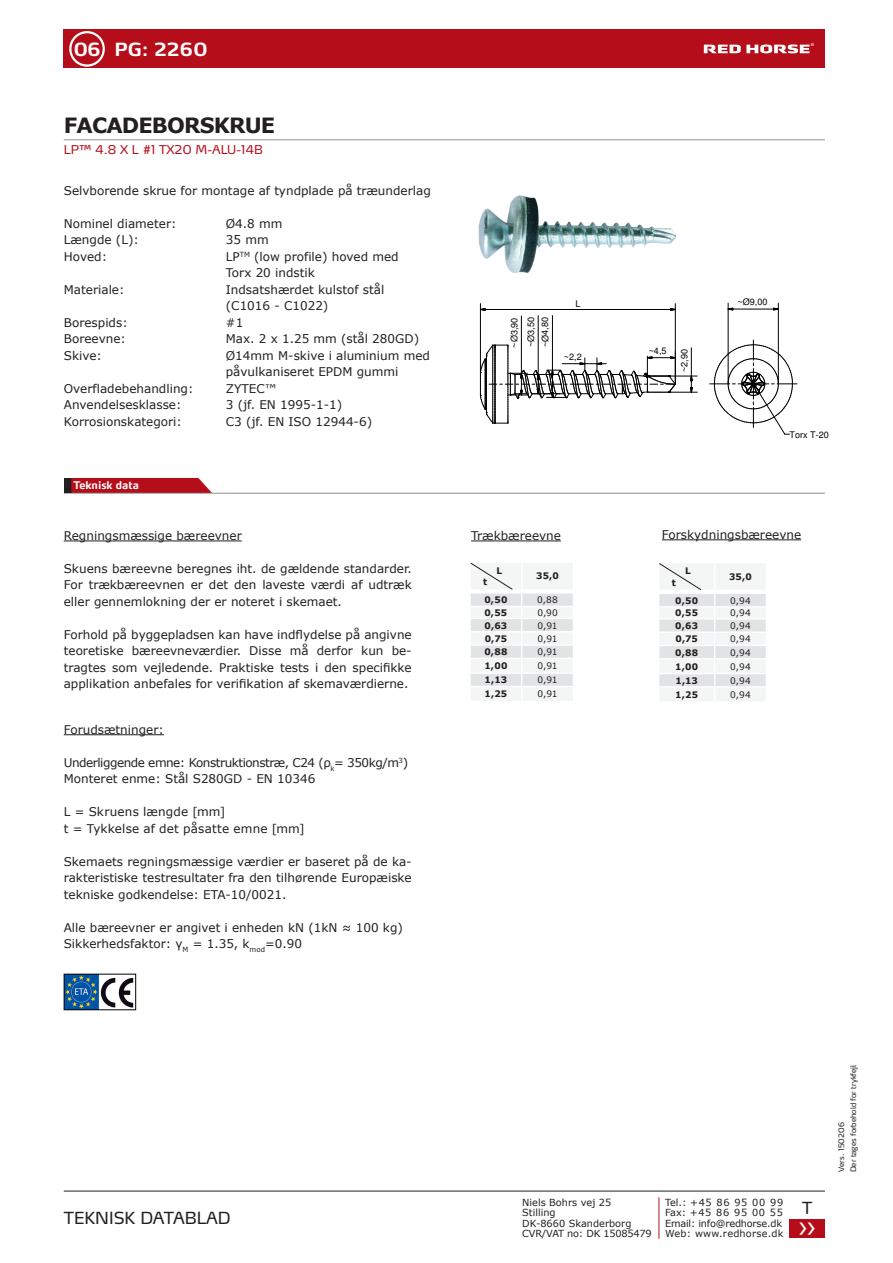
<style>
.page{position:relative;width:893px;height:1263px;background:#fff}
.page>*{position:absolute;margin:0;border:0;box-sizing:border-box;transform-origin:0 0}
.t1{font:33.3px "Myriad Pro";color:#fff}
.Topbjælke_tekst{font:700 21px "Verdana";letter-spacing:-.04em;color:#231f20}
.t2{font:700 18px "Yara Max LF";letter-spacing:-.005em;color:#fff}
.t3{font:16.5px "Yara Max LF";color:#231f20}
.bullit{font:12px/16.5px "Verdana";color:#231f20;text-align:justify}
.tekst{font:12px "Verdana";color:#231f20}
.bullit-2{font:12px "Verdana";letter-spacing:-.04em;color:#231f20}
.t4{font:12px "Yara Max LF";color:#b50e1a}
.t5{font:700 10.5px "Yara Max LF";color:#fff}
.t6{font:9.75px/10.5px "Verdana";letter-spacing:.02em;color:#231f20}
.t7{font:9.75px/10.5px "Verdana";color:#231f20}
.t8{font:9.15px "Helvetica";color:#000}
.t9{font:700 9px "Verdana";letter-spacing:.02em;color:#231f20}
.t10{font:9px "Verdana";letter-spacing:.03em;color:#231f20}
.t11{font:7.5px "Yara Max LF";color:#231f20}
.t12{font:3.9px "Yara Max LF";color:#fff}
</style>
<div class="page">
<div style="left:64px;top:30px;width:761px;height:38px;background:#b50e1a"></div>
<hr style="left:64px;top:1191px;width:761px;height:1px;background:#231f20">
<div style="left:789px;top:1219px;width:36px;height:18px;background:#b50e1a"></div>
<div style="left:69px;top:31px;width:36px;height:36px;border:2px solid #fff;border-radius:50%"></div>
<hr style="left:658px;top:1197px;width:1px;height:42px;background:#b50e1a">
<svg style="left:704px;top:44px;width:105px;height:9px"></svg>
<div style="left:64px;top:478px;width:7px;height:15px;background:#231f20"></div>
<svg style="left:71px;top:478px;width:141px;height:15px;background:#b71b26"></svg>
<hr style="left:64px;top:493px;width:761px;height:1px;background:#231f20">
<hr style="left:64px;top:139px;width:761px;height:1px;background:#231f20">
<img style="left:66px;top:976px;width:68px;height:32px">
<div style="left:64px;top:974px;width:72px;height:36px;border:1px solid #000"></div>
<svg style="left:470px;top:563px;width:103px;height:138px"></svg>
<svg style="left:659px;top:563px;width:107px;height:138px"></svg>
<img style="left:478px;top:195px;width:199px;height:78px">
<hr style="left:538px;top:316px;width:1px;height:58px;background:#000">
<hr style="left:552px;top:316px;width:1px;height:54px;background:#000">
<hr style="left:521px;top:316px;width:1px;height:57px;background:#000">
<svg style="left:479px;top:308px;width:7px;height:3px"></svg>
<svg style="left:670px;top:308px;width:5px;height:3px"></svg>
<hr style="left:485px;top:309px;width:186px;height:1px;background:#000">
<hr style="left:480px;top:304px;width:1px;height:69px;background:#000">
<hr style="left:675px;top:304px;width:1px;height:80px;background:#000">
<svg style="left:480px;top:344px;width:217px;height:80px"></svg>
<hr style="left:733px;top:309px;width:41px;height:1px;background:#000">
<hr style="left:728px;top:303px;width:1px;height:81px;background:#000">
<hr style="left:778px;top:303px;width:1px;height:81px;background:#000">
<svg style="left:710px;top:340px;width:87px;height:95px"></svg>
<hr style="left:64px;top:541px;width:178px;height:1px;background:#231f20">
<hr style="left:64px;top:734px;width:100px;height:1px;background:#231f20">
<hr style="left:471px;top:541px;width:90px;height:1px;background:#231f20">
<hr style="left:662px;top:539px;width:139px;height:1px;background:#231f20">
<p class="t2" style="left:74px;top:38px;width:29px">06</p>
<p class="t2" style="left:115px;top:38px;width:94px">PG: 2260</p>
<p class="Topbjælke_tekst" style="left:64px;top:110px;width:213px">FACADEBORSKRUE</p>
<p class="t4" style="left:64px;top:142px;width:200px">LP™ 4.8 X L #1 TX20 M-ALU-14B</p>
<p class="bullit" style="left:64px;top:182px;width:369px">Selvborende skrue for montage af tyndplade på træunderlag</p>
<p class="bullit" style="left:64px;top:215px;width:114px">Nominel diameter:</p>
<p class="bullit" style="left:226px;top:215px;width:58px">Ø4.8 mm</p>
<p class="tekst" style="left:64px;top:232px;width:77px">Længde (L):</p>
<p class="tekst" style="left:226px;top:232px;width:44px">35 mm</p>
<p class="tekst" style="left:64px;top:248px;width:45px">Hoved:</p>
<p class="tekst" style="left:226px;top:248px;width:174px">LP<sup>TM</sup> (low profile) hoved med</p>
<p class="tekst" style="left:226px;top:265px;width:91px">Torx 20 indstik</p>
<p class="tekst" style="left:64px;top:281px;width:62px">Materiale:</p>
<p class="tekst" style="left:226px;top:281px;width:160px">Indsatshærdet kulstof stål</p>
<p class="tekst" style="left:226px;top:298px;width:104px">(C1016 - C1022)</p>
<p class="tekst" style="left:64px;top:314px;width:65px">Borespids:</p>
<p class="tekst" style="left:226px;top:314px;width:19px">#1</p>
<p class="tekst" style="left:64px;top:331px;width:64px">Boreevne:</p>
<p class="tekst" style="left:226px;top:331px;width:195px">Max. 2 x 1.25 mm (stål 280GD)</p>
<p class="tekst" style="left:64px;top:347px;width:40px">Skive:</p>
<p class="tekst" style="left:226px;top:347px;width:206px">Ø14mm M-skive i aluminium med</p>
<p class="tekst" style="left:226px;top:364px;width:174px">påvulkaniseret EPDM gummi</p>
<p class="tekst" style="left:64px;top:380px;width:131px">Overfladebehandling:</p>
<p class="tekst" style="left:226px;top:380px;width:52px">ZYTEC™</p>
<p class="tekst" style="left:64px;top:397px;width:119px">Anvendelsesklasse:</p>
<p class="tekst" style="left:226px;top:397px;width:118px">3 (jf. EN 1995-1-1)</p>
<p class="bullit" style="left:64px;top:413px;width:120px">Korrosionskategori:</p>
<p class="bullit" style="left:226px;top:413px;width:148px">C3 (jf. EN ISO 12944-6)</p>
<p class="t8" style="left:337px;top:254px;width:8px">D</p>
<p class="t8" style="left:362px;top:255px;width:8px">D</p>
<p class="t5" style="left:73px;top:478px;width:67px">Teknisk data</p>
<p class="bullit" style="left:64px;top:527px;width:180px">Regningsmæssige bæreevner</p>
<p class="bullit" style="left:64px;top:560px;width:349px">Skuens bæreevne beregnes iht. de gældende standarder.<br>For trækbæreevnen er det den laveste værdi af udtræk eller gennemlokning der er noteret i skemaet.</p>
<p class="bullit" style="left:64px;top:626px;width:349px">Forhold på byggepladsen kan have indflydelse på angivne teoretiske bæreevneværdier. Disse må derfor kun be&shy;tragtes som vejledende. Praktiske tests i den specifikke applikation anbefales for verifikation af skemaværdierne.</p>
<p class="bullit" style="left:64px;top:721px;width:102px">Forudsætninger:</p>
<p class="bullit-2" style="left:64px;top:754px;width:346px">Underliggende emne: Konstruktionstræ, C24 (ρ<sub>k</sub>= 350kg/m<sup>3</sup>)</p>
<p class="bullit" style="left:64px;top:770px;width:253px">Monteret enme: Stål S280GD - EN 10346</p>
<p class="bullit" style="left:64px;top:803px;width:163px">L = Skruens længde [mm]</p>
<p class="bullit" style="left:64px;top:820px;width:242px">t = Tykkelse af det påsatte emne [mm]</p>
<p class="bullit" style="left:64px;top:853px;width:349px">Skemaets regningsmæssige værdier er baseret på de ka&shy;rakteristiske testresultater fra den tilhørende Europæiske tekniske godkendelse: ETA-10/0021.</p>
<p class="bullit" style="left:64px;top:919px;width:341px">Alle bæreevner er angivet i enheden kN (1kN ≈ 100 kg)</p>
<p class="bullit" style="left:64px;top:935px;width:240px">Sikkerhedsfaktor: γ<sub>M</sub> = 1.35, k<sub>mod</sub>=0.90</p>
<p class="t8" style="left:337px;top:668px;width:8px">A</p>
<p class="t8" style="left:362px;top:668px;width:8px">A</p>
<p class="t12" style="left:811px;top:42px;width:5px">®</p>
<p class="t8" style="left:516px;top:347px;width:32px;rotate:-90deg">~Ø4,80</p>
<p class="t8" style="left:527px;top:347px;width:31px;rotate:-90deg">~Ø3,50</p>
<p class="t8" style="left:541px;top:347px;width:32px;rotate:-90deg">~Ø4,80</p>
<p class="t8" style="left:510px;top:348px;width:32px;rotate:-90deg">~Ø3,90</p>
<p class="t8" style="left:575px;top:300px;width:7px">L</p>
<p class="t8" style="left:564px;top:353px;width:19px">~2,2</p>
<p class="t8" style="left:649px;top:347px;width:19px">~4,5</p>
<p class="t8" style="left:680px;top:372px;width:24px;rotate:-90deg">~2,90</p>
<p class="t8" style="left:738px;top:298px;width:31px">~Ø9,00</p>
<p class="t8" style="left:790px;top:431px;width:41px">Torx T-20</p>
<p class="t8" style="left:814px;top:431px;width:41px">Torx T-20</p>
<p class="bullit" style="left:471px;top:527px;width:91px">Trækbæreevne</p>
<p class="bullit" style="left:662px;top:526px;width:141px">Forskydningsbæreevne</p>
<p class="t9" style="left:483px;top:575px;width:6px">t</p>
<p class="t9" style="left:496px;top:564px;width:7px">L</p>
<p class="t9" style="left:536px;top:570px;width:24px">35,0</p>
<p class="t9" style="left:672px;top:576px;width:6px">t</p>
<p class="t9" style="left:685px;top:564px;width:7px">L</p>
<p class="t9" style="left:729px;top:570px;width:24px">35,0</p>
<p class="t9" style="left:484px;top:594px;width:25px">0,50</p>
<p class="t10" style="left:537px;top:594px;width:22px">0,88</p>
<p class="t9" style="left:484px;top:606px;width:24px">0,55</p>
<p class="t10" style="left:537px;top:606px;width:22px">0,90</p>
<p class="t9" style="left:484px;top:619px;width:24px">0,63</p>
<p class="t10" style="left:538px;top:619px;width:22px">0,91</p>
<p class="t9" style="left:485px;top:632px;width:24px">0,75</p>
<p class="t10" style="left:538px;top:632px;width:22px">0,91</p>
<p class="t9" style="left:484px;top:645px;width:25px">0,88</p>
<p class="t10" style="left:538px;top:646px;width:22px">0,91</p>
<p class="t9" style="left:484px;top:659px;width:25px">1,00</p>
<p class="t10" style="left:538px;top:660px;width:22px">0,91</p>
<p class="t9" style="left:485px;top:674px;width:24px">1,13</p>
<p class="t10" style="left:538px;top:674px;width:22px">0,91</p>
<p class="t9" style="left:484px;top:687px;width:24px">1,25</p>
<p class="t10" style="left:538px;top:688px;width:22px">0,91</p>
<p class="t9" style="left:675px;top:594px;width:25px">0,50</p>
<p class="t10" style="left:730px;top:594px;width:22px">0,94</p>
<p class="t9" style="left:675px;top:607px;width:24px">0,55</p>
<p class="t10" style="left:730px;top:607px;width:22px">0,94</p>
<p class="t9" style="left:675px;top:619px;width:24px">0,63</p>
<p class="t10" style="left:730px;top:619px;width:22px">0,94</p>
<p class="t9" style="left:675px;top:633px;width:24px">0,75</p>
<p class="t10" style="left:730px;top:633px;width:22px">0,94</p>
<p class="t9" style="left:675px;top:646px;width:25px">0,88</p>
<p class="t10" style="left:730px;top:646px;width:22px">0,94</p>
<p class="t9" style="left:675px;top:660px;width:25px">1,00</p>
<p class="t10" style="left:730px;top:660px;width:22px">0,94</p>
<p class="t9" style="left:675px;top:674px;width:24px">1,13</p>
<p class="t10" style="left:730px;top:674px;width:22px">0,94</p>
<p class="t9" style="left:675px;top:688px;width:24px">1,25</p>
<p class="t10" style="left:730px;top:688px;width:22px">0,94</p>
<p class="t3" style="left:64px;top:1207px;width:168px">TEKNISK DATABLAD</p>
<p class="t7" style="left:522px;top:1197px;width:131px">Niels Bohrs vej 25<br>Stilling<br>DK-8660 Skanderborg<br>CVR/VAT no: DK 15085479</p>
<p class="t6" style="left:665px;top:1197px;width:120px">Tel.: +45 86 95 00 99<br>Fax: +45 86 95 00 55<br>Email: info@redhorse.dk<br>Web: www.redhorse.dk</p>
<h3 class="t3" style="left:802px;top:1197px;width:12px">T</h3>
<h1 class="t1" style="left:799px;top:1205px;width:18px">››</h1>
<p class="t11" style="left:849px;top:1172px;width:109px;rotate:-90deg">Der tages forbehold for trykfejl</p>
<p class="t11" style="left:837px;top:1172px;width:51px;rotate:-90deg">Vers. 150206</p>
</div>
